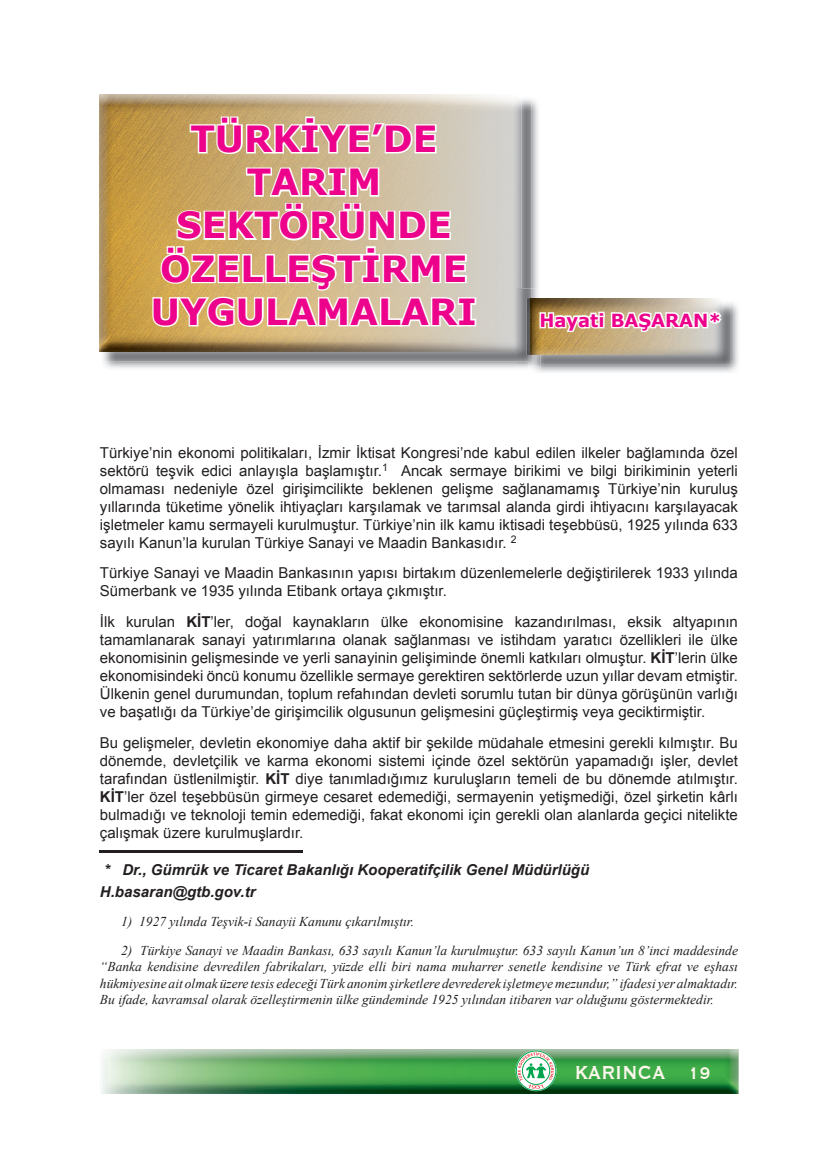
<style>
.page{position:relative;width:838px;height:1170px;background:#fff}
.page>*{position:absolute;margin:0;border:0;box-sizing:border-box;transform-origin:0 0}
.t1{font:700 36px/43.2px "Verdana";color:#ed028c;text-align:center}
.t2{font:700 24.3px "Copperplate Gothic BT";color:#fef7ee;scale:.83 1}
.t3{font:700 18px "Verdana";color:#ed028c}
.t4{font:15px/18px "Arial";color:#231f20;text-align:justify}
.t5{font:italic 700 15px/22.2px "Arial";color:#231f20}
.t6{font:italic 13.5px/16.2px "Times New Roman";color:#231f20;text-align:justify}
.s1{font-weight:700}
.s2{font-size:21.6px}
</style>
<div class="page">
<img style="left:102px;top:1049px;width:637px;height:45px">
<img style="left:102px;top:1049px;width:636px;height:44px">
<svg style="left:515px;top:1050px;width:41px;height:41px"></svg>
<div style="left:516px;top:1050px;width:40px;height:40px;border:1px solid #00a54f;border-radius:50%"></div>
<svg style="left:517px;top:1051px;width:37px;height:37px"></svg>
<img style="left:536px;top:303px;width:202px;height:69px">
<img style="left:540px;top:302px;width:191px;height:63px">
<img style="left:540px;top:298px;width:181px;height:57px">
<img style="left:104px;top:100px;width:434px;height:268px">
<img style="left:531px;top:300px;width:9px;height:55px">
<img style="left:101px;top:99px;width:430px;height:262px">
<img style="left:517px;top:288px;width:14px;height:73px">
<svg style="left:528px;top:355px;width:12px;height:15px"></svg>
<img style="left:526px;top:298px;width:4px;height:57px">
<svg style="left:530px;top:298px;width:10px;height:2px"></svg>
<img style="left:530px;top:300px;width:1px;height:55px">
<img style="left:99px;top:95px;width:391px;height:50px">
<img style="left:101px;top:348px;width:416px;height:3px">
<svg style="left:517px;top:348px;width:4px;height:3px"></svg>
<img style="left:99px;top:145px;width:2px;height:203px">
<img style="left:101px;top:97px;width:420px;height:251px">
<img style="left:517px;top:288px;width:4px;height:60px">
<svg style="left:538px;top:307px;width:185px;height:27px"></svg>
<svg style="left:188px;top:115px;width:250px;height:41px"></svg>
<svg style="left:151px;top:163px;width:327px;height:166px"></svg>
<img style="left:99px;top:850px;width:203px;height:2px">
<h1 class="t1" style="left:151px;top:116px;width:327px">TÜRKİYE’DE<br>TARIM<br>SEKTÖRÜNDE<br>ÖZELLEŞTİRME<br>UYGULAMALARI</h1>
<p class="t3" style="left:539px;top:307px;width:183px">Hayati BAŞARAN*</p>
<p class="t4" style="left:100px;top:443px;width:639px">Türkiye’nin ekonomi politikaları, İzmir İktisat Kongresi’nde kabul edilen ilkeler bağlamında özel sektörü teşvik edici anlayışla başlamıştır.<sup>1</sup> Ancak sermaye birikimi ve bilgi birikiminin yeterli olmaması nedeniyle özel girişimcilikte beklenen gelişme sağlanamamış Türkiye’nin kuruluş yıllarında tüketime yönelik ihtiyaçları karşılamak ve tarımsal alanda girdi ihtiyacını karşılayacak işletmeler kamu sermayeli kurulmuştur. Türkiye’nin ilk kamu iktisadi teşebbüsü, 1925 yılında 633 sayılı Kanun’la kurulan Türkiye Sanayi ve Maadin Bankasıdır. <sup>2</sup></p>
<p class="t4" style="left:100px;top:564px;width:639px">Türkiye Sanayi ve Maadin Bankasının yapısı birtakım düzenlemelerle değiştirilerek 1933 yılında<br>Sümerbank ve 1935 yılında Etibank ortaya çıkmıştır.</p>
<p class="t4" style="left:100px;top:613px;width:639px">İlk kurulan <span class="s1">KİT</span>’ler, doğal kaynakların ülke ekonomisine kazandırılması, eksik altyapının tamamlanarak sanayi yatırımlarına olanak sağlanması ve istihdam yaratıcı özellikleri ile ülke ekonomisinin gelişmesinde ve yerli sanayinin gelişiminde önemli katkıları olmuştur. <span class="s1">KİT</span>’lerin ülke ekonomisindeki öncü konumu özellikle sermaye gerektiren sektörlerde uzun yıllar devam etmiştir.<br>Ülkenin genel durumundan, toplum refahından devleti sorumlu tutan bir dünya görüşünün varlığı ve başatlığı da Türkiye’de girişimcilik olgusunun gelişmesini güçleştirmiş veya geciktirmiştir.</p>
<p class="t4" style="left:100px;top:734px;width:639px">Bu gelişmeler, devletin ekonomiye daha aktif bir şekilde müdahale etmesini gerekli kılmıştır. Bu dönemde, devletçilik ve karma ekonomi sistemi içinde özel sektörün yapamadığı işler, devlet tarafından üstlenilmiştir. <span class="s1">KİT</span> diye tanımladığımız kuruluşların temeli de bu dönemde atılmıştır.<br><span class="s1">KİT</span>’ler özel teşebbüsün girmeye cesaret edemediği, sermayenin yetişmediği, özel şirketin kârlı bulmadığı ve teknoloji temin edemediği, fakat ekonomi için gerekli olan alanlarda geçici nitelikte çalışmak üzere kurulmuşlardır.</p>
<p class="t5" style="left:100px;top:859px;width:491px">* Dr., Gümrük ve Ticaret Bakanlığı Kooperatifçilik Genel Müdürlüğü<br>H.basaran@gtb.gov.tr</p>
<p class="t6" style="left:121px;top:913px;width:294px">1) 1927 yılında Teşvik-i Sanayii Kanunu çıkarılmıştır.</p>
<p class="t6" style="left:100px;top:942px;width:639px;text-indent:21px">2) Türkiye Sanayi ve Maadin Bankası, 633 sayılı Kanun’la kurulmuştur. 633 sayılı Kanun’un 8’inci maddesinde “Banka kendisine devredilen fabrikaları, yüzde elli biri nama muharrer senetle kendisine ve Türk efrat ve eşhası hükmiyesine ait olmak üzere tesis edeceği Türk anonim şirketlere devrederek işletmeye mezundur,” ifadesi yer almaktadır.<br>Bu ifade, kavramsal olarak özelleştirmenin ülke gündeminde 1925 yılından itibaren var olduğunu göstermektedir.</p>
<h2 class="t2" style="left:574px;top:1059px;width:166px">KARINCA <span class="s2">19</span></h2>
</div>
